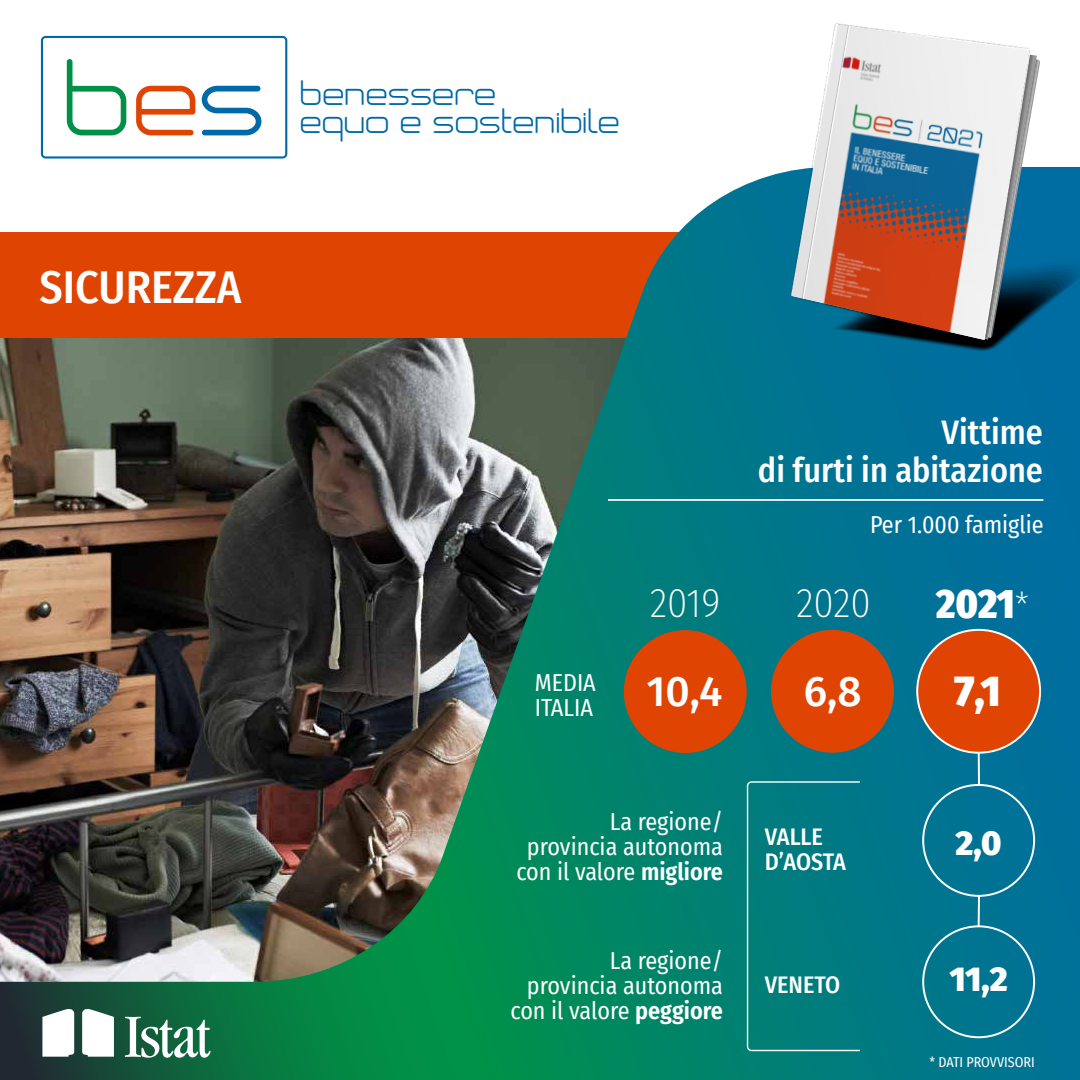
<style>
.page{position:relative;width:1080px;height:1080px;background:#fff}
.page>*{position:absolute;margin:0;border:0;box-sizing:border-box;transform-origin:0 0}
.t1{font:500 46px "Fira Sans Condensed";color:#fff}
.t2{font:500 42.6px "Fira Sans";color:#fff}
.t3{font:900 42.6px "Fira Sans";color:#fff}
.t4{font:200 40.6px "Fira Sans Condensed";color:#fff}
.t5{font:900 40.6px "Fira Sans Condensed";color:#fff}
.t6{font:500 34px/38px "Fira Sans Condensed";color:#fff;text-align:right}
.t7{font:900 34px "Fira Sans";color:#fff}
.t8{font:31px/28.2px "Neogrey";color:#0069a7}
.t9{font:24px/25px "Fira Sans Condensed";color:#fff;text-align:right}
.t10{font:500 24px/25px "Fira Sans Condensed";color:#fff}
.t11{font:14px "Fira Sans Condensed";color:#fff}
.s1{font-weight:200;font-size:36px}
.s2{font-weight:600}
</style>
<div class="page">
<img style="left:0;top:190px;width:1080px;height:890px">
<div style="left:624px;top:630px;width:123px;height:123px;background:#e04403;border-radius:50%"></div>
<div style="left:771px;top:630px;width:123px;height:123px;background:#e04403;border-radius:50%"></div>
<svg style="left:41px;top:36px;width:246px;height:123px"></svg>
<svg style="left:125px;top:1017px;width:86px;height:41px"></svg>
<svg style="left:82px;top:1009px;width:32px;height:48px"></svg>
<svg style="left:42px;top:1009px;width:32px;height:48px"></svg>
<hr style="left:608px;top:499px;width:435px;height:2px;background:#fff">
<svg style="left:1058px;top:167px;width:22px;height:185px;background:#006a9e"></svg>
<img style="left:733px;top:23px;width:325px;height:394px">
<svg style="left:977px;top:754px;width:4px;height:30px"></svg>
<svg style="left:977px;top:897px;width:4px;height:28px"></svg>
<div style="left:917px;top:630px;width:123px;height:123px;background:#e04403;border-radius:50%"></div>
<div style="left:922px;top:784px;width:113px;height:113px;border:2px solid #fff;border-radius:50%"></div>
<div style="left:922px;top:925px;width:113px;height:113px;border:2px solid #fff;border-radius:50%"></div>
<svg style="left:746px;top:781px;width:115px;height:271px;background:#057e81"></svg>
<h1 class="t1" style="left:40px;top:251px;width:203px">SICUREZZA</h1>
<p class="t8" style="left:301px;top:79px;width:322px">benessere<br>equo e sostenibile</p>
<p class="t9" style="left:535px;top:669px;width:63px;text-align:left">MEDIA<br>ITALIA</p>
<h3 class="t4" style="left:650px;top:575px;width:72px">2019</h3>
<h2 class="t2" style="left:646px;top:657px;width:78px">10,4</h2>
<h3 class="t6" style="left:758px;top:411px;width:287px">Vittime<br>di furti in abitazione</h3>
<p class="t9" style="left:870px;top:512px;width:175px">Per 1.000 famiglie</p>
<h3 class="t4" style="left:796px;top:575px;width:76px">2020</h3>
<h2 class="t2" style="left:804px;top:657px;width:59px">6,8</h2>
<h3 class="t5" style="left:936px;top:568px;width:95px">2021<span class="s1">*</span></h3>
<h2 class="t3" style="left:954px;top:653px;width:48px">7,1</h2>
<p class="t9" style="left:516px;top:808px;width:208px">La regione/ provincia autonoma con il valore <span class="s2">migliore</span></p>
<p class="t9" style="left:511px;top:947px;width:214px">La regione/<br>provincia autonoma con il valore <span class="s2">peggiore</span></p>
<p class="t10" style="left:765px;top:823px;width:83px">VALLE<br>D’AOSTA</p>
<p class="t10" style="left:765px;top:971px;width:77px">VENETO</p>
<h3 class="t7" style="left:956px;top:812px;width:48px">2,0</h3>
<h3 class="t7" style="left:950px;top:948px;width:60px">11,2</h3>
<p class="t11" style="left:929px;top:1052px;width:107px">* DATI PROVVISORI</p>
</div>
